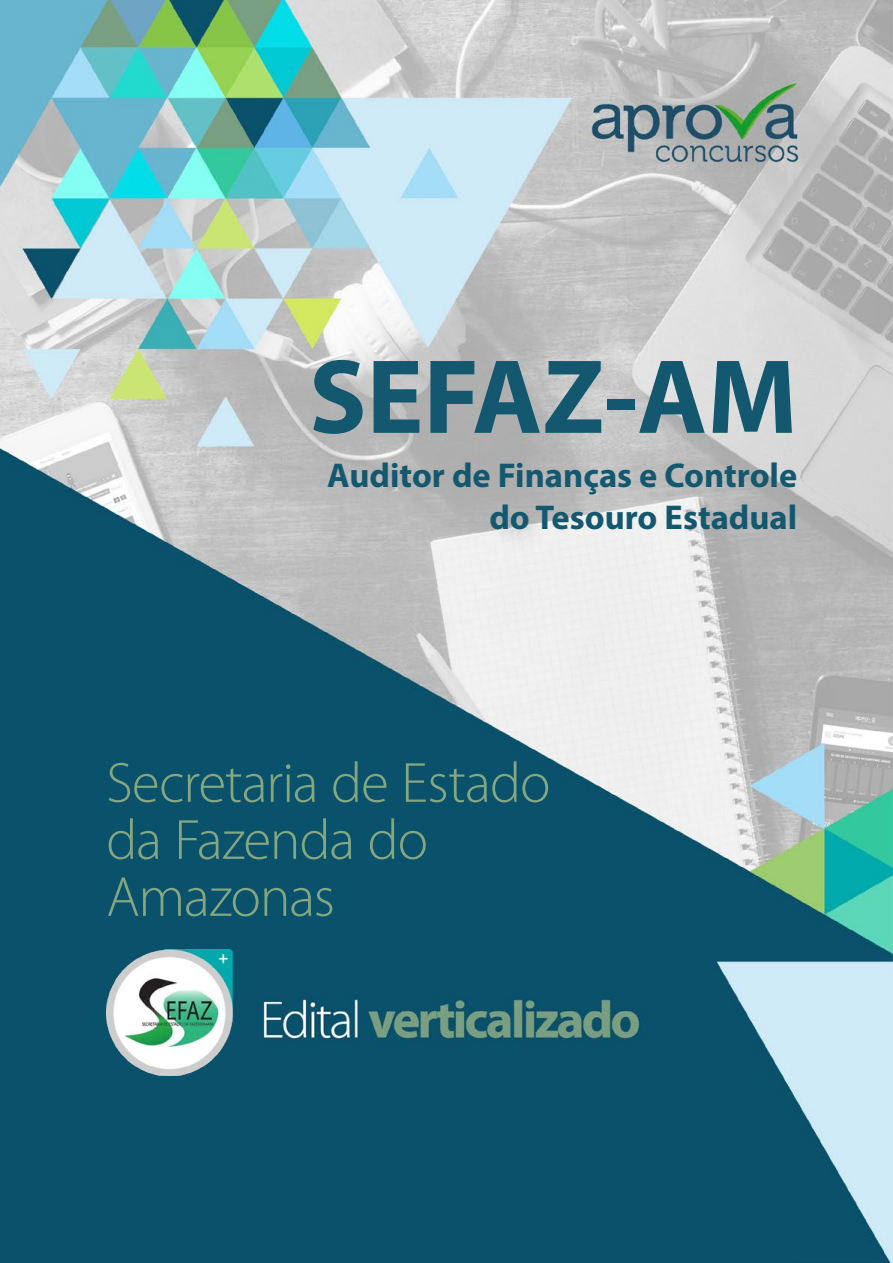
<style>
.page{position:relative;width:893px;height:1263px;background:#fff}
.page>*{position:absolute;margin:0;border:0;box-sizing:border-box;transform-origin:0 0}
.t1{font:700 106.5px "Myriad Pro";color:#13586f}
.t2{font:300 57px/57px "Myriad Pro";letter-spacing:-.02em;color:#84a781}
.t3{font:700 34.5px/41.4px "Myriad Pro";color:#13586f;text-align:right}
</style>
<div class="page">
<img style="left:0;top:0;width:893px;height:1263px">
<img style="left:106px;top:949px;width:127px;height:127px">
<h1 class="t1" style="left:309px;top:327px;width:490px">SEFAZ-AM</h1>
<p class="t3" style="left:327px;top:454px;width:471px">Auditor de Finanças e Controle do Tesouro Estadual</p>
<h2 class="t2" style="left:106px;top:755px;width:446px">Secretaria de Estado da Fazenda do<br>Amazonas</h2>
</div>
